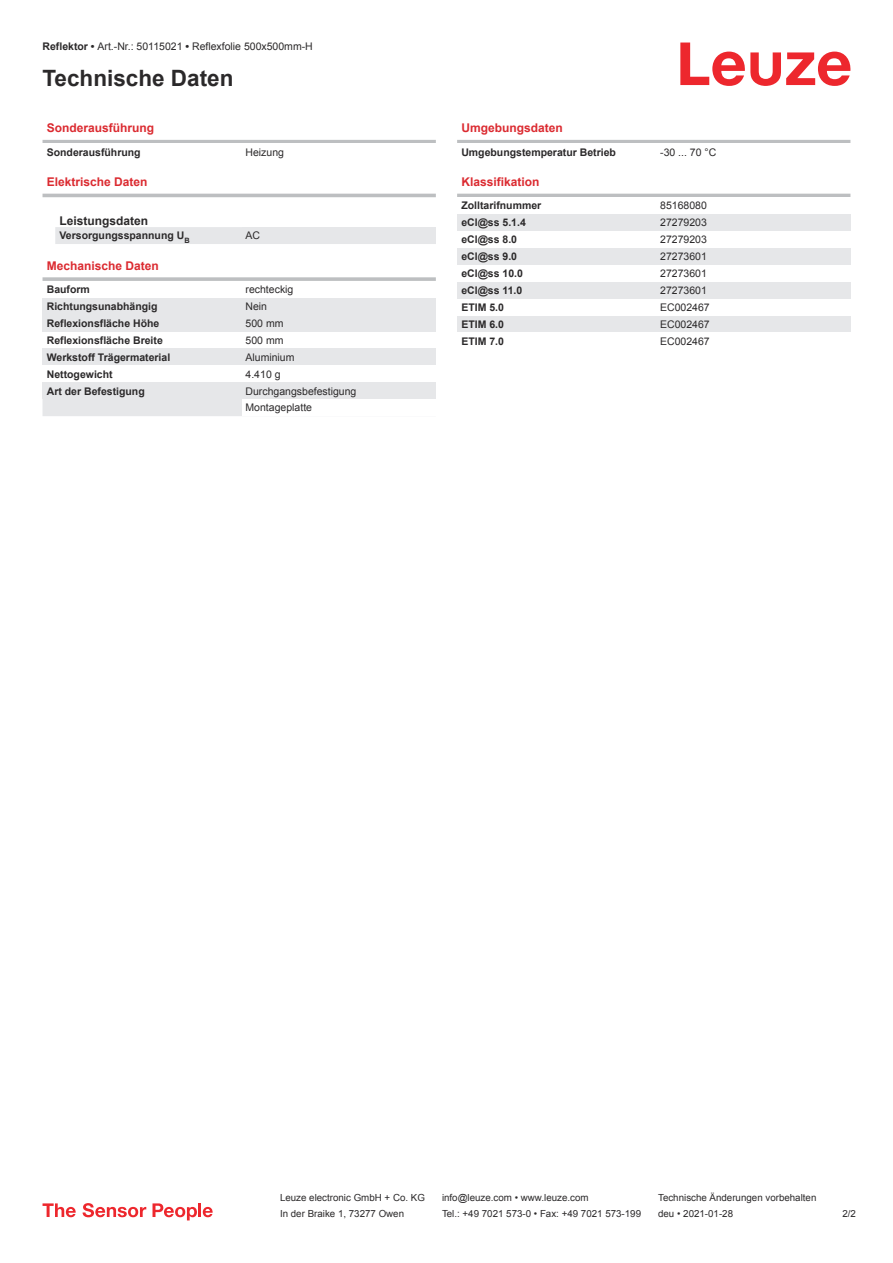
<style>
.page{position:relative;width:893px;height:1263px;background:#fff}
.page>*{position:absolute;margin:0;border:0;box-sizing:border-box;transform-origin:0 0}
.t1{font:700 22.5px "Arial";color:#2b292a}
.t2{font:700 12px "Arial";color:#db2a30}
.t3{font:700 12px "Arial";color:#2b292a}
.t4{font:700 10.5px "Arial";color:#2b292a}
.t5{font:10.5px/17px "Arial";color:#2b292a}
.t6{font:9.75px "Arial";color:#2b292a}
.s1{font-weight:700}
</style>
<div class="page">
<svg style="left:680px;top:43px;width:170px;height:43px"></svg>
<svg style="left:43px;top:227px;width:199px;height:189px;fill:#e6e7e9"></svg>
<hr style="left:43px;top:140px;width:393px;height:3px;background:#bdbfc1">
<hr style="left:43px;top:194px;width:393px;height:3px;background:#bdbfc1">
<div style="left:242px;top:227px;width:194px;height:17px;background:#e6e7e9"></div>
<div style="left:43px;top:261px;width:393px;height:18px;background:#fff"></div>
<svg style="left:43px;top:277px;width:393px;height:4px;background:#c3c5c7"></svg>
<div style="left:43px;top:281px;width:199px;height:17px;background:#fff"></div>
<div style="left:43px;top:298px;width:199px;height:17px;background:#e6e7e9"></div>
<div style="left:242px;top:298px;width:194px;height:17px;background:#e6e7e9"></div>
<div style="left:43px;top:315px;width:199px;height:17px;background:#e6e7e9"></div>
<div style="left:242px;top:315px;width:194px;height:17px;background:#e6e7e9"></div>
<div style="left:43px;top:332px;width:199px;height:16px;background:#fff"></div>
<div style="left:43px;top:348px;width:199px;height:17px;background:#e6e7e9"></div>
<div style="left:242px;top:348px;width:194px;height:17px;background:#e6e7e9"></div>
<div style="left:43px;top:365px;width:199px;height:17px;background:#fff"></div>
<div style="left:43px;top:382px;width:199px;height:17px;background:#e6e7e9"></div>
<div style="left:242px;top:382px;width:194px;height:17px;background:#e6e7e9"></div>
<hr style="left:457px;top:140px;width:393px;height:3px;background:#bdbfc1">
<hr style="left:457px;top:194px;width:393px;height:3px;background:#bdbfc1">
<div style="left:457px;top:214px;width:200px;height:17px;background:#e6e7e9"></div>
<div style="left:657px;top:214px;width:193px;height:17px;background:#e6e7e9"></div>
<div style="left:457px;top:248px;width:200px;height:17px;background:#e6e7e9"></div>
<div style="left:657px;top:248px;width:193px;height:17px;background:#e6e7e9"></div>
<div style="left:457px;top:282px;width:200px;height:17px;background:#e6e7e9"></div>
<div style="left:657px;top:282px;width:193px;height:17px;background:#e6e7e9"></div>
<div style="left:457px;top:316px;width:200px;height:16px;background:#e6e7e9"></div>
<div style="left:657px;top:316px;width:193px;height:16px;background:#e6e7e9"></div>
<svg style="left:43px;top:1203px;width:33px;height:14px"></svg>
<svg style="left:83px;top:1203px;width:63px;height:14px"></svg>
<svg style="left:153px;top:1203px;width:44px;height:17px"></svg>
<hr style="left:198px;top:1203px;width:3px;height:14px;background:#ed272d">
<svg style="left:203px;top:1207px;width:10px;height:10px"></svg>
<p class="t5" style="left:43px;top:39px;width:272px"><span class="s1">Reflektor •</span> Art.-Nr.: 50115021 <span class="s1">•</span> Reflexfolie 500x500mm-H</p>
<h1 class="t1" style="left:43px;top:70px;width:192px">Technische Daten</h1>
<p class="t2" style="left:47px;top:123px;width:109px">Sonderausführung</p>
<p class="t4" style="left:47px;top:148px;width:95px">Sonderausführung</p>
<p class="t5" style="left:246px;top:144px;width:40px">Heizung</p>
<p class="t2" style="left:47px;top:177px;width:102px">Elektrische Daten</p>
<p class="t3" style="left:60px;top:216px;width:90px">Leistungsdaten</p>
<p class="t4" style="left:60px;top:232px;width:132px">Versorgungsspannung U<sub>B</sub></p>
<p class="t5" style="left:246px;top:228px;width:16px">AC</p>
<p class="t2" style="left:47px;top:261px;width:114px">Mechanische Daten</p>
<p class="t4" style="left:47px;top:285px;width:45px">Bauform</p>
<p class="t5" style="left:246px;top:282px;width:49px">rechteckig</p>
<p class="t4" style="left:47px;top:302px;width:112px">Richtungsunabhängig</p>
<p class="t5" style="left:246px;top:299px;width:23px">Nein</p>
<p class="t4" style="left:47px;top:319px;width:114px">Reflexionsfläche Höhe</p>
<p class="t5" style="left:246px;top:316px;width:39px">500 mm</p>
<p class="t4" style="left:47px;top:336px;width:118px">Reflexionsfläche Breite</p>
<p class="t5" style="left:246px;top:333px;width:39px">500 mm</p>
<p class="t4" style="left:47px;top:353px;width:125px">Werkstoff Trägermaterial</p>
<p class="t5" style="left:246px;top:349px;width:51px">Aluminium</p>
<p class="t4" style="left:47px;top:370px;width:67px">Nettogewicht</p>
<p class="t5" style="left:246px;top:366px;width:37px">4.410 g</p>
<p class="t4" style="left:47px;top:387px;width:100px">Art der Befestigung</p>
<p class="t5" style="left:246px;top:383px;width:112px">Durchgangsbefestigung<br>Montageplatte</p>
<p class="t2" style="left:461px;top:123px;width:103px">Umgebungsdaten</p>
<p class="t4" style="left:461px;top:148px;width:156px">Umgebungstemperatur Betrieb</p>
<p class="t5" style="left:660px;top:144px;width:58px">-30 ... 70 °C</p>
<p class="t2" style="left:461px;top:177px;width:80px">Klassifikation</p>
<p class="t4" style="left:461px;top:202px;width:81px">Zolltarifnummer</p>
<p class="t5" style="left:660px;top:198px;width:48px">85168080</p>
<p class="t4" style="left:461px;top:219px;width:66px">eCl@ss 5.1.4</p>
<p class="t5" style="left:660px;top:215px;width:48px">27279203</p>
<p class="t4" style="left:461px;top:236px;width:57px">eCl@ss 8.0</p>
<p class="t5" style="left:660px;top:232px;width:48px">27279203</p>
<p class="t4" style="left:461px;top:252px;width:57px">eCl@ss 9.0</p>
<p class="t5" style="left:660px;top:249px;width:48px">27273601</p>
<p class="t4" style="left:461px;top:269px;width:63px">eCl@ss 10.0</p>
<p class="t5" style="left:660px;top:266px;width:48px">27273601</p>
<p class="t4" style="left:461px;top:286px;width:63px">eCl@ss 11.0</p>
<p class="t5" style="left:660px;top:283px;width:48px">27273601</p>
<p class="t4" style="left:461px;top:303px;width:44px">ETIM 5.0</p>
<p class="t5" style="left:660px;top:300px;width:51px">EC002467</p>
<p class="t4" style="left:461px;top:320px;width:44px">ETIM 6.0</p>
<p class="t5" style="left:660px;top:317px;width:51px">EC002467</p>
<p class="t4" style="left:461px;top:337px;width:44px">ETIM 7.0</p>
<p class="t5" style="left:660px;top:333px;width:51px">EC002467</p>
<p class="t6" style="left:280px;top:1194px;width:146px">Leuze electronic GmbH + Co. KG</p>
<p class="t6" style="left:442px;top:1194px;width:148px">info@leuze.com • www.leuze.com</p>
<p class="t6" style="left:658px;top:1194px;width:160px">Technische Änderungen vorbehalten</p>
<p class="t6" style="left:280px;top:1210px;width:126px">In der Braike 1, 73277 Owen</p>
<p class="t6" style="left:442px;top:1210px;width:201px">Tel.: +49 7021 573-0 • Fax: +49 7021 573-199</p>
<p class="t6" style="left:658px;top:1210px;width:76px">deu • 2021-01-28</p>
<p class="t6" style="left:842px;top:1210px;width:15px">2 /2</p>
</div>
